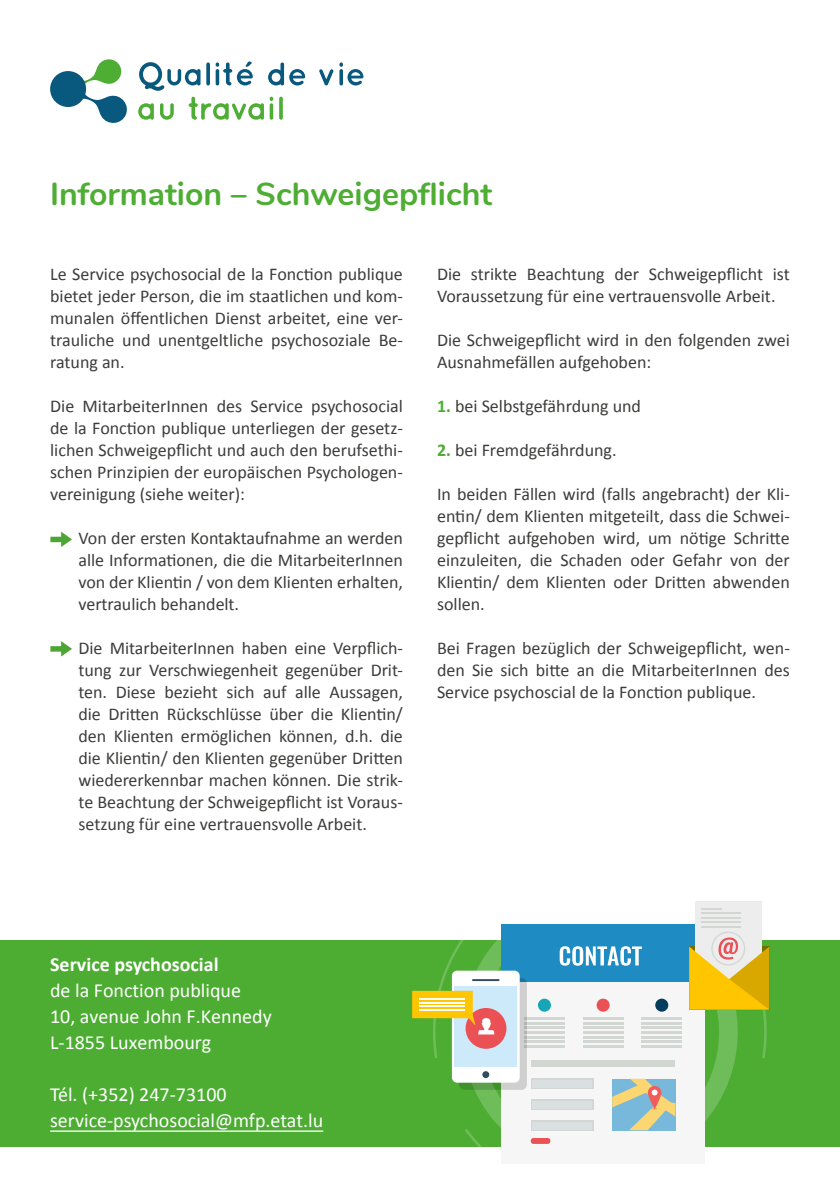
<style>
.page{position:relative;width:840px;height:1191px;background:#fff}
.page>*{position:absolute;margin:0;border:0;box-sizing:border-box;transform-origin:0 0}
.t1{font:700 32px "Nunito";color:#4ead33}
.t2{font:20px/26px "Calibri";color:#fff}
.t3{font:700 20px "Calibri";color:#fff}
.t4{font:18px/22px "Calibri";color:#3c3c3b;text-align:justify}
.s1{font-weight:700;color:#4dad32}
</style>
<div class="page">
<div style="left:0;top:940px;width:839px;height:207px;background:#4dad32"></div>
<svg style="left:51px;top:59px;width:76px;height:64px"></svg>
<svg style="left:139px;top:62px;width:61px;height:29px"></svg>
<svg style="left:206px;top:62px;width:4px;height:23px"></svg>
<svg style="left:215px;top:61px;width:38px;height:24px"></svg>
<svg style="left:268px;top:62px;width:37px;height:23px"></svg>
<svg style="left:319px;top:69px;width:14px;height:16px"></svg>
<svg style="left:339px;top:62px;width:24px;height:23px"></svg>
<svg style="left:138px;top:103px;width:16px;height:17px"></svg>
<svg style="left:160px;top:103px;width:14px;height:17px"></svg>
<svg style="left:188px;top:97px;width:85px;height:23px"></svg>
<svg style="left:279px;top:97px;width:4px;height:23px"></svg>
<svg style="left:50px;top:531px;width:22px;height:16px"></svg>
<svg style="left:50px;top:641px;width:22px;height:15px"></svg>
<hr style="left:50px;top:1130px;width:273px;height:1px;background:#fff">
<svg style="left:452px;top:1058px;width:283px;height:89px"></svg>
<div style="left:501px;top:982px;width:203px;height:182px;background:#f6f6f6"></div>
<div style="left:531px;top:1059px;width:143px;height:7px;background:#d2d7d3"></div>
<svg style="left:464px;top:1078px;width:212px;height:69px"></svg>
<svg style="left:459px;top:977px;width:67px;height:112px"></svg>
<div style="left:451px;top:970px;width:68px;height:112px;background:#fff;border-radius:5px"></div>
<div style="left:454px;top:986px;width:63px;height:81px;background:#cceafa"></div>
<div style="left:482px;top:1071px;width:7px;height:7px;background:#334d5c;border-radius:50%"></div>
<svg style="left:412px;top:901px;width:356px;height:157px"></svg>
<hr style="left:419px;top:1009px;width:45px;height:2px;background:#fff">
<hr style="left:419px;top:1005px;width:45px;height:2px;background:#fff">
<hr style="left:419px;top:1002px;width:45px;height:1px;background:#fff">
<hr style="left:419px;top:998px;width:45px;height:1px;background:#fff">
<h1 class="t1" style="left:50px;top:170px;width:443px">Information – Schweigepflicht</h1>
<p class="t4" style="left:50px;top:262px;width:354px">Le Service psychosocial de la Fonction publique bietet jeder Person, die im staatlichen und kom&shy;munalen öffentlichen Dienst arbeitet, eine ver&shy;trauliche und unentgeltliche psychosoziale Be&shy;ratung an.</p>
<p class="t4" style="left:50px;top:394px;width:354px">Die MitarbeiterInnen des Service psychosocial de la Fonction publique unterliegen der gesetz&shy;lichen Schweigepflicht und auch den berufsethi&shy;schen Prinzipien der europäischen Psychologen&shy;vereinigung (siehe weiter):</p>
<p class="t4" style="left:78px;top:526px;width:326px">Von der ersten Kontaktaufnahme an werden alle Informationen, die die MitarbeiterInnen von der Klientin / von dem Klienten erhalten, vertraulich behandelt.</p>
<p class="t4" style="left:78px;top:636px;width:326px">Die MitarbeiterInnen haben eine Verpflich&shy;tung zur Verschwiegenheit gegenüber Drit&shy;ten. Diese bezieht sich auf alle Aussagen, die Dritten Rückschlüsse über die Klientin/ den Klienten ermöglichen können, d.h. die die Klientin/ den Klienten gegenüber Dritten wiedererkennbar machen können. Die strik&shy;te Beachtung der Schweigepflicht ist Voraus&shy;setzung für eine vertrauensvolle Arbeit.</p>
<p class="t4" style="left:437px;top:262px;width:354px">Die strikte Beachtung der Schweigepflicht ist<br>Voraussetzung für eine vertrauensvolle Arbeit.</p>
<p class="t4" style="left:437px;top:328px;width:354px">Die Schweigepflicht wird in den folgenden zwei<br>Ausnahmefällen aufgehoben:</p>
<p class="t4" style="left:437px;top:394px;width:205px"><span class="s1">1.</span> bei Selbstgefährdung und</p>
<p class="t4" style="left:437px;top:438px;width:181px"><span class="s1">2.</span> bei Fremdgefährdung.</p>
<p class="t4" style="left:437px;top:482px;width:354px">In beiden Fällen wird (falls angebracht) der Kli&shy;entin/ dem Klienten mitgeteilt, dass die Schwei&shy;gepflicht aufgehoben wird, um nötige Schritte einzuleiten, die Schaden oder Gefahr von der Klientin/ dem Klienten oder Dritten abwenden sollen.</p>
<p class="t4" style="left:437px;top:636px;width:354px">Bei Fragen bezüglich der Schweigepflicht, wen&shy;den Sie sich bitte an die MitarbeiterInnen des Service psychoscial de la Fonction publique.</p>
<p class="t3" style="left:50px;top:950px;width:170px">Service psychosocial</p>
<p class="t2" style="left:50px;top:976px;width:223px">de la Fonction publique<br>10, avenue John F.Kennedy<br>L-1855 Luxembourg</p>
<p class="t2" style="left:50px;top:1080px;width:274px">Tél. (+352) 247-73100 service-psychosocial@mfp.etat.lu</p>
</div>
